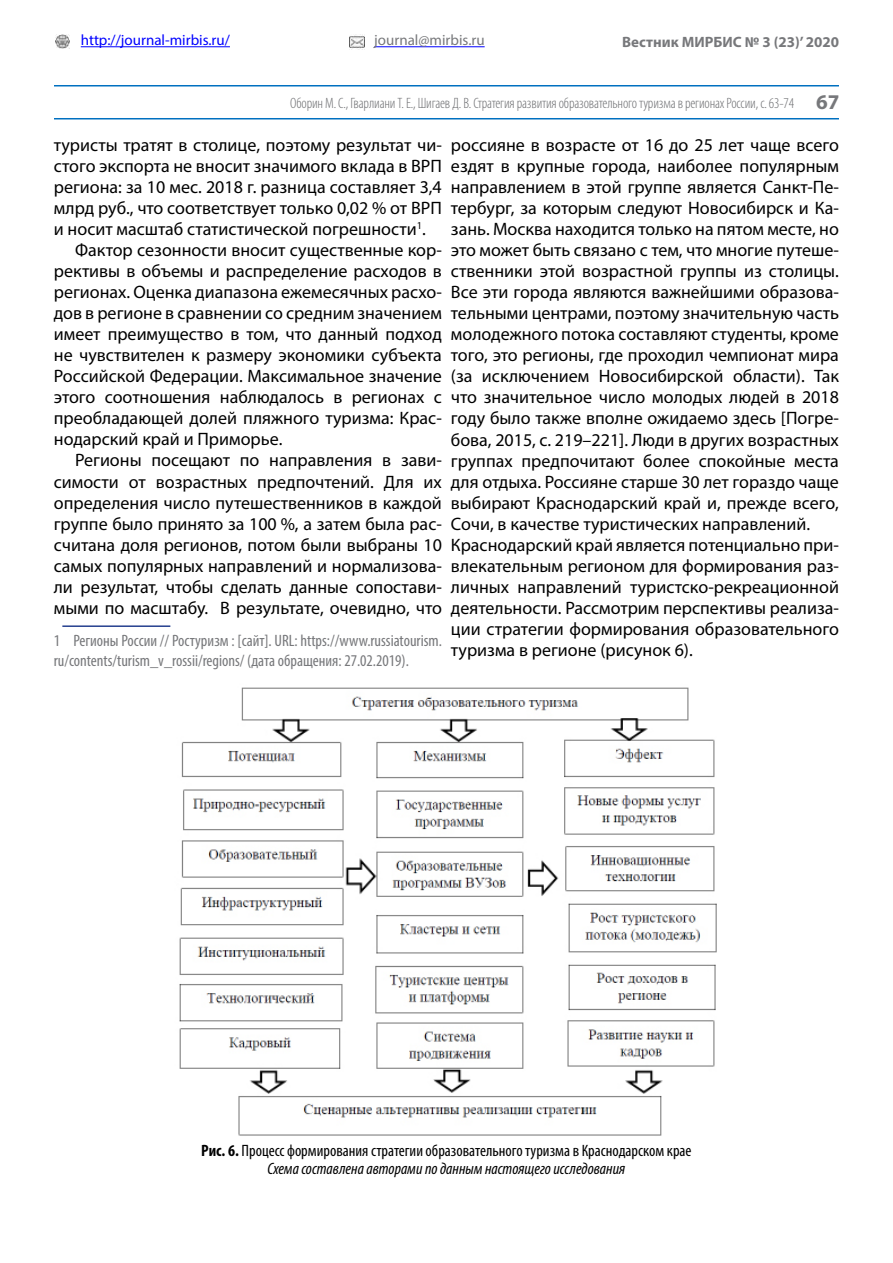
<style>
.page{position:relative;width:893px;height:1263px;background:#fff}
.page>*{position:absolute;margin:0;border:0;box-sizing:border-box;transform-origin:0 0}
.t1{font:18px/21px "Myriad Pro";color:#000}
.t2{font:condensed 16.5px/18.1px "Myriad Pro";color:#000;text-align:center}
.t3{font:condensed 16.5px/19.8px "Myriad Pro";color:#77787b}
.t4{font:300 condensed 15px "Myriad Pro";letter-spacing:-.01em;color:#6d6e71}
.t5{font:15px "Myriad Pro";color:#00f}
.t6{font:700 15px "Myriad Pro";color:#77787b}
.t7{font:15px "Myriad Pro";color:#77787b}
.s1{font-weight:700;font-stretch:normal;font-size:21px;color:#77787b}
.s2{font-weight:700}
.s3{font-style:italic}
</style>
<div class="page">
<hr style="left:54px;top:118px;width:785px;height:1px;background:#0070c0">
<img style="left:55px;top:34px;width:15px;height:15px">
<img style="left:349px;top:34px;width:16px;height:15px">
<hr style="left:81px;top:46px;width:149px;height:1px;background:#00f">
<hr style="left:374px;top:46px;width:111px;height:1px;background:#00f">
<hr style="left:54px;top:85px;width:785px;height:1px;background:#0070c0">
<hr style="left:62px;top:625px;width:108px;height:2px;background:#25408f">
<img style="left:179px;top:687px;width:538px;height:449px">
<p class="t5" style="left:81px;top:31px;width:151px">http://journal-mirbis.ru/</p>
<p class="t7" style="left:374px;top:31px;width:112px">journal@mirbis.ru</p>
<p class="t6" style="left:622px;top:32px;width:218px">Вестник МИРБИС № 3 (23)’ 2020</p>
<p class="t4" style="left:290px;top:94px;width:551px">Оборин М. С., Гварлиани Т. Е., Шигаев Д. В. Стратегия развития образовательного туризма в регионах России, c. 63-74 <span class="s1">67</span></p>
<p class="t1" style="left:54px;top:135px;width:389px">туристы тратят в столице, поэтому результат чи-</p>
<p class="t1" style="left:54px;top:156px;width:390px">стого экспорта не вносит значимого вклада в ВРП</p>
<p class="t1" style="left:54px;top:177px;width:389px">региона: за 10 мес. 2018 г. разница составляет 3,4</p>
<p class="t1" style="left:54px;top:198px;width:390px">млрд руб., что соответствует только 0,02 % от ВРП</p>
<p class="t1" style="left:54px;top:219px;width:373px">и носит масштаб статистической погрешности<sup>1</sup>.</p>
<p class="t1" style="left:75px;top:240px;width:368px">Фактор сезонности вносит существенные кор-</p>
<p class="t1" style="left:54px;top:261px;width:390px">рективы в объемы и распределение расходов в</p>
<p class="t1" style="left:54px;top:282px;width:390px">регионах. Оценка диапазона ежемесячных расхо-</p>
<p class="t1" style="left:54px;top:303px;width:390px">дов в регионе в сравнении со средним значением</p>
<p class="t1" style="left:54px;top:324px;width:390px">имеет преимущество в том, что данный подход</p>
<p class="t1" style="left:54px;top:345px;width:390px">не чувствителен к размеру экономики субъекта</p>
<p class="t1" style="left:54px;top:366px;width:390px">Российской Федерации. Максимальное значение</p>
<p class="t1" style="left:54px;top:387px;width:390px">этого соотношения наблюдалось в регионах с</p>
<p class="t1" style="left:54px;top:408px;width:390px">преобладающей долей пляжного туризма: Крас-</p>
<p class="t1" style="left:54px;top:429px;width:230px">нодарский край и Приморье.</p>
<p class="t1" style="left:75px;top:450px;width:368px">Регионы посещают по направления в зави-</p>
<p class="t1" style="left:54px;top:471px;width:390px">симости от возрастных предпочтений. Для их</p>
<p class="t1" style="left:54px;top:492px;width:390px">определения число путешественников в каждой</p>
<p class="t1" style="left:54px;top:513px;width:390px">группе было принято за 100 %, а затем была рас-</p>
<p class="t1" style="left:54px;top:534px;width:390px">считана доля регионов, потом были выбраны 10</p>
<p class="t1" style="left:54px;top:555px;width:390px">самых популярных направлений и нормализова-</p>
<p class="t1" style="left:54px;top:576px;width:390px">ли результат, чтобы сделать данные сопостави-</p>
<p class="t1" style="left:54px;top:597px;width:390px">мыми по масштабу. В результате, очевидно, что</p>
<p class="t3" style="left:54px;top:630px;width:390px">1 Регионы России // Ростуризм : [сайт]. URL: https://www.russiatourism. ru/contents/turism_v_rossii/regions/ (дата обращения: 27.02.2019).</p>
<p class="t1" style="left:451px;top:135px;width:390px">россияне в возрасте от 16 до 25 лет чаще всего ездят в крупные города, наиболее популярным направлением в этой группе является Санкт-Пе&shy;тербург, за которым следуют Новосибирск и Ка&shy;зань. Москва находится только на пятом месте, но это может быть связано с тем, что многие путеше&shy;ственники этой возрастной группы из столицы.<br>Все эти города являются важнейшими образова&shy;тельными центрами, поэтому значительную часть молодежного потока составляют студенты, кроме того, это регионы, где проходил чемпионат мира (за исключением Новосибирской области). Так что значительное число молодых людей в 2018 году было также вполне ожидаемо здесь [Погре&shy;бова, 2015, c. 219–221]. Люди в других возрастных группах предпочитают более спокойные места для отдыха. Россияне старше 30 лет гораздо чаще выбирают Краснодарский край и, прежде всего, Сочи, в качестве туристических направлений.<br>Краснодарский край является потенциально при&shy;влекательным регионом для формирования раз&shy;личных направлений туристско-рекреационной деятельности. Рассмотрим перспективы реализа&shy;ции стратегии формирования образовательного туризма в регионе (рисунок 6).</p>
<p class="t2" style="left:201px;top:1141px;width:492px"><span class="s2">Рис. 6.</span> Процесс формирования стратегии образовательного туризма в Краснодарском крае<br><span class="s3">Схема составлена авторами по данным настоящего исследования</span></p>
</div>
